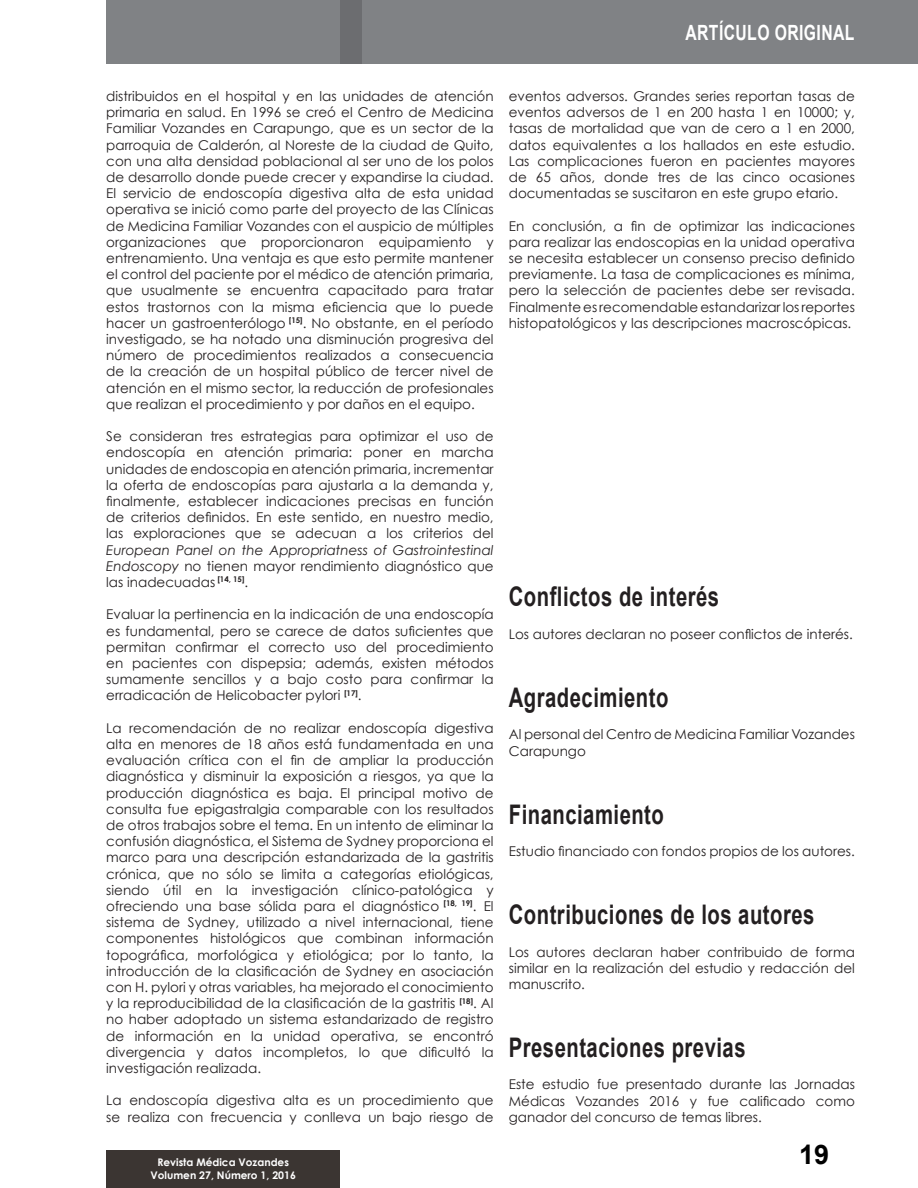
<style>
.page{position:relative;width:918px;height:1188px;background:#fff}
.page>*{position:absolute;margin:0;border:0;box-sizing:border-box;transform-origin:0 0}
.INTRATÍTULOS_ARTÍCUL{font:700 27px "Arial";letter-spacing:.025em;color:#231f20;scale:.75 1}
.t1{font:700 27px "Arial";color:#000}
.t2{font:700 21px "Arial";letter-spacing:.025em;color:#fff;scale:.75 1}
.TEXTO_CUERPO2{font:13.5px/16.2px "Century Gothic";color:#231f20;text-align:justify}
.t3{font:700 10.5px "Century Gothic";color:#fff}
.s1{font-style:italic}
</style>
<div class="page">
<div style="left:106px;top:0;width:812px;height:64px;background:#808285"></div>
<div style="left:340px;top:0;width:21px;height:64px;background:#6c6d70"></div>
<div style="left:106px;top:1150px;width:234px;height:38px;background:#3b3532"></div>
<p class="t2" style="left:685px;top:19px;width:227px">ARTÍCULO ORIGINAL</p>
<p class="TEXTO_CUERPO2" style="left:106px;top:88px;width:389px">distribuidos en el hospital y en las unidades de atención primaria en salud. En 1996 se creó el Centro de Medicina Familiar Vozandes en Carapungo, que es un sector de la parroquia de Calderón, al Noreste de la ciudad de Quito, con una alta densidad poblacional al ser uno de los polos de desarrollo donde puede crecer y expandirse la ciudad.<br>El servicio de endoscopía digestiva alta de esta unidad operativa se inició como parte del proyecto de las Clínicas de Medicina Familiar Vozandes con el auspicio de múltiples organizaciones que proporcionaron equipamiento y entrenamiento. Una ventaja es que esto permite mantener el control del paciente por el médico de atención primaria, que usualmente se encuentra capacitado para tratar estos trastornos con la misma eficiencia que lo puede hacer un gastroenterólogo <sup>[15]</sup>. No obstante, en el período investigado, se ha notado una disminución progresiva del número de procedimientos realizados a consecuencia de la creación de un hospital público de tercer nivel de atención en el mismo sector, la reducción de profesionales que realizan el procedimiento y por daños en el equipo.</p>
<p class="TEXTO_CUERPO2" style="left:106px;top:428px;width:389px">Se consideran tres estrategias para optimizar el uso de endoscopía en atención primaria: poner en marcha unidades de endoscopia en atención primaria, incrementar la oferta de endoscopías para ajustarla a la demanda y, finalmente, establecer indicaciones precisas en función de criterios definidos. En este sentido, en nuestro medio, las exploraciones que se adecuan a los criterios del <span class="s1">European Panel on the Appropriatness of Gastrointestinal Endoscopy</span> no tienen mayor rendimiento diagnóstico que las inadecuadas <sup>[14,</sup> <sup>15]</sup>.</p>
<p class="TEXTO_CUERPO2" style="left:106px;top:606px;width:389px">Evaluar la pertinencia en la indicación de una endoscopía es fundamental, pero se carece de datos suficientes que permitan confirmar el correcto uso del procedimiento en pacientes con dispepsia; además, existen métodos sumamente sencillos y a bajo costo para confirmar la erradicación de Helicobacter pylori <sup>[17]</sup>.</p>
<p class="TEXTO_CUERPO2" style="left:106px;top:720px;width:389px">La recomendación de no realizar endoscopía digestiva alta en menores de 18 años está fundamentada en una evaluación crítica con el fin de ampliar la producción diagnóstica y disminuir la exposición a riesgos, ya que la producción diagnóstica es baja. El principal motivo de consulta fue epigastralgia comparable con los resultados de otros trabajos sobre el tema. En un intento de eliminar la confusión diagnóstica, el Sistema de Sydney proporciona el marco para una descripción estandarizada de la gastritis crónica, que no sólo se limita a categorías etiológicas, siendo útil en la investigación clínico-patológica y ofreciendo una base sólida para el diagnóstico <sup>[18,</sup> <sup>19]</sup>. El sistema de Sydney, utilizado a nivel internacional, tiene componentes histológicos que combinan información topográfica, morfológica y etiológica; por lo tanto, la introducción de la clasificación de Sydney en asociación con H. pylori y otras variables, ha mejorado el conocimiento y la reproducibilidad de la clasificación de la gastritis <sup>[18]</sup>. Al no haber adoptado un sistema estandarizado de registro de información en la unidad operativa, se encontró divergencia y datos incompletos, lo que dificultó la investigación realizada.</p>
<p class="TEXTO_CUERPO2" style="left:106px;top:1092px;width:389px">La endoscopía digestiva alta es un procedimiento que se realiza con frecuencia y conlleva un bajo riesgo de</p>
<p class="t3" style="left:157px;top:1156px;width:133px">Revista Médica Vozandes</p>
<p class="t3" style="left:151px;top:1168px;width:147px">Volumen 27, Número 1, 2016</p>
<p class="TEXTO_CUERPO2" style="left:509px;top:88px;width:348px">eventos adversos. Grandes series reportan tasas de eventos adversos de 1 en 200 hasta 1 en 10000; y, tasas de mortalidad que van de cero a 1 en 2000, datos equivalentes a los hallados en este estudio.<br>Las complicaciones fueron en pacientes mayores de 65 años, donde tres de las cinco ocasiones documentadas se suscitaron en este grupo etario.</p>
<p class="TEXTO_CUERPO2" style="left:509px;top:217px;width:348px">En conclusión, a fin de optimizar las indicaciones para realizar las endoscopias en la unidad operativa se necesita establecer un consenso preciso definido previamente. La tasa de complicaciones es mínima, pero la selección de pacientes debe ser revisada.<br>Finalmente es recomendable estandarizar los reportes histopatológicos y las descripciones macroscópicas.</p>
<p class="INTRATÍTULOS_ARTÍCUL" style="left:509px;top:579px;width:282px">Conflictos de interés</p>
<p class="TEXTO_CUERPO2" style="left:509px;top:626px;width:346px">Los autores declaran no poseer conflictos de interés.</p>
<p class="INTRATÍTULOS_ARTÍCUL" style="left:509px;top:679px;width:214px">Agradecimiento</p>
<p class="TEXTO_CUERPO2" style="left:509px;top:726px;width:348px">Al personal del Centro de Medicina Familiar Vozandes<br>Carapungo</p>
<p class="INTRATÍTULOS_ARTÍCUL" style="left:509px;top:796px;width:208px">Financiamiento</p>
<p class="TEXTO_CUERPO2" style="left:509px;top:843px;width:348px">Estudio financiado con fondos propios de los autores.</p>
<p class="INTRATÍTULOS_ARTÍCUL" style="left:509px;top:897px;width:409px">Contribuciones de los autores</p>
<p class="TEXTO_CUERPO2" style="left:509px;top:943px;width:348px">Los autores declaran haber contribuido de forma similar en la realización del estudio y redacción del manuscrito.</p>
<p class="INTRATÍTULOS_ARTÍCUL" style="left:509px;top:1030px;width:317px">Presentaciones previas</p>
<p class="TEXTO_CUERPO2" style="left:509px;top:1076px;width:348px">Este estudio fue presentado durante las Jornadas Médicas Vozandes 2016 y fue calificado como ganador del concurso de temas libres.</p>
<p class="t1" style="left:799px;top:1136px;width:32px">19</p>
</div>
